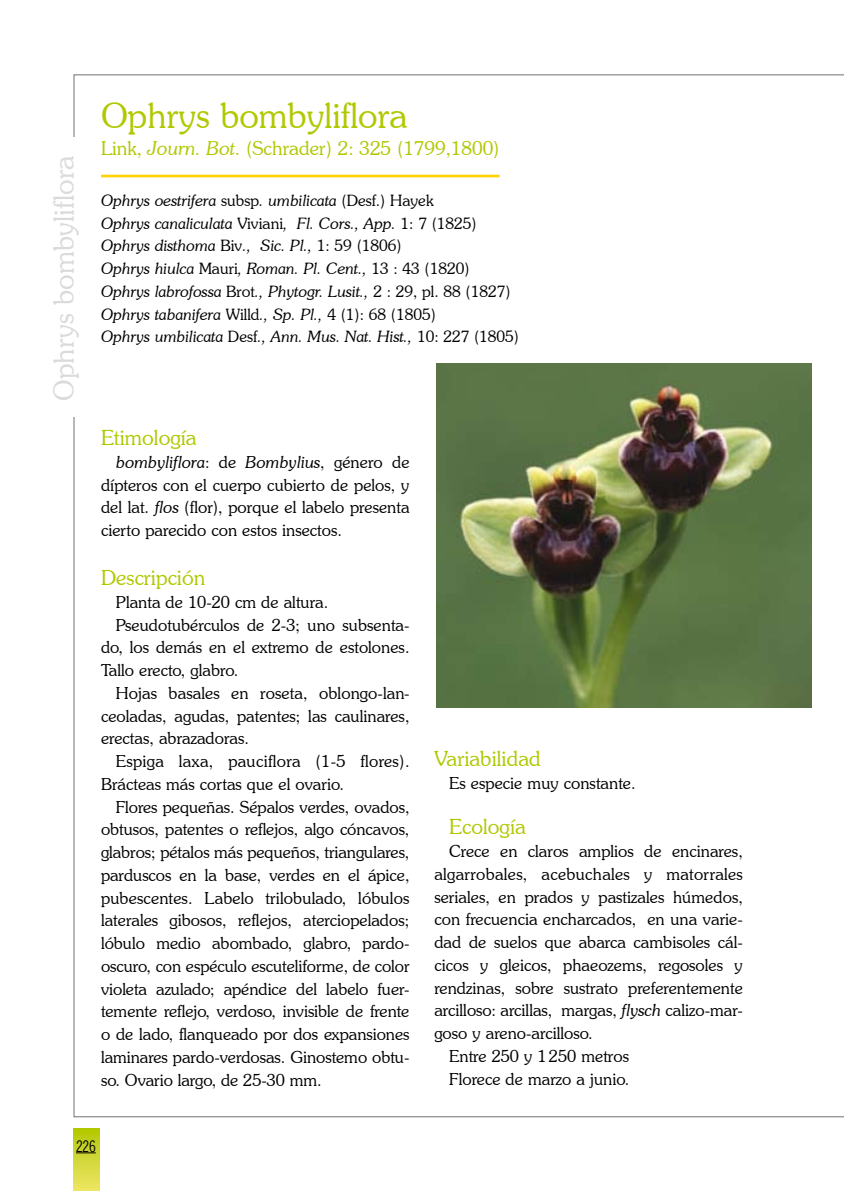
<style>
.page{position:relative;width:844px;height:1191px;background:#fff}
.page>*{position:absolute;margin:0;border:0;box-sizing:border-box;transform-origin:0 0}
.t1{font:300 35px "Souvenir IT Cby BT";color:#b1c800}
.t2{font:300 28px "Souvenir IT Cby BT";color:#d9dadb}
.t3{font:300 21px "Souvenir IT Cby BT";color:#b1c800}
.t4{font:300 19.25px "Souvenir IT Cby BT";color:#b1c800}
.t5{font:300 16.62px/22.8px "Souvenir IT Cby BT";color:#000;text-align:justify}
.t6{font:italic 300 15.75px/22.8px "Souvenir IT Cby BT";color:#000}
.t7{font:condensed 15.75px "News Gothic";color:#000}
.s1{font-style:italic}
.s2{font-style:normal}
.s3{font-size:8.75px;color:#fff}
</style>
<div class="page">
<svg style="left:74px;top:1129px;width:25px;height:62px;background:#d0d636"></svg>
<svg style="left:76px;top:1152px;width:20px;height:1px"></svg>
<hr style="left:101px;top:175px;width:398px;height:2px;background:#ffd300">
<img style="left:436px;top:364px;width:375px;height:344px">
<h2 class="t2" style="left:47px;top:400px;width:246px;rotate:-90deg">Ophrys bombyliflora</h2>
<h1 class="t1" style="left:101px;top:94px;width:308px">Ophrys bombyliflora</h1>
<p class="t4" style="left:101px;top:137px;width:400px">Link, <span class="s1">Journ. Bot</span>. (Schrader) 2: 325 (1799,1800)</p>
<p class="t6" style="left:101px;top:189px;width:419px">Ophrys oestrifera <span class="s2">subsp</span>. umbilicata <span class="s2">(Desf.) Hayek<br></span>Ophrys canaliculata <span class="s2">Viviani</span>, Fl. Cors., App. <span class="s2">1: 7 (1825)<br></span>Ophrys disthoma <span class="s2">Biv</span>., Sic. Pl., <span class="s2">1: 59 (1806)<br></span>Ophrys hiulca <span class="s2">Mauri</span>, Roman. Pl. Cent., <span class="s2">13 : 43 (1820)<br></span>Ophrys labrofossa <span class="s2">Brot</span>., Phytogr. Lusit., <span class="s2">2 : 29, pl. 88 (1827)<br></span>Ophrys tabanifera <span class="s2">Willd</span>., Sp. Pl., <span class="s2">4 (1): 68 (1805)<br></span>Ophrys umbilicata <span class="s2">Desf</span>., Ann. Mus. Nat. Hist., <span class="s2">10: 227 (1805)</span></p>
<p class="t3" style="left:101px;top:425px;width:97px">Etimología</p>
<p class="t5" style="left:101px;top:450px;width:310px;text-indent:15px"><span class="s1">bombyliflora</span>: de <span class="s1">Bombylius</span>, género de dípteros con el cuerpo cubierto de pelos, y del lat. <span class="s1">flos</span> (flor), porque el labelo presenta cierto parecido con estos insectos.</p>
<p class="t3" style="left:101px;top:565px;width:106px">Descripción</p>
<p class="t5" style="left:116px;top:590px;width:214px">Planta de 10-20 cm de altura.</p>
<p class="t5" style="left:116px;top:613px;width:295px">Pseudotubérculos de 2-3; uno subsenta-</p>
<p class="t5" style="left:101px;top:636px;width:310px">do, los demás en el extremo de estolones.</p>
<p class="t5" style="left:101px;top:658px;width:139px">Tallo erecto, glabro.</p>
<p class="t5" style="left:116px;top:681px;width:295px">Hojas basales en roseta, oblongo-lan-</p>
<p class="t5" style="left:101px;top:704px;width:310px">ceoladas, agudas, patentes; las caulinares,</p>
<p class="t5" style="left:101px;top:727px;width:149px">erectas, abrazadoras.</p>
<p class="t5" style="left:116px;top:749px;width:295px">Espiga laxa, pauciflora (1-5 flores).</p>
<p class="t5" style="left:101px;top:772px;width:244px">Brácteas más cortas que el ovario.</p>
<p class="t5" style="left:116px;top:795px;width:295px">Flores pequeñas. Sépalos verdes, ovados,</p>
<p class="t5" style="left:101px;top:818px;width:310px">obtusos, patentes o reflejos, algo cóncavos,</p>
<p class="t5" style="left:101px;top:840px;width:310px">glabros; pétalos más pequeños, triangulares,</p>
<p class="t5" style="left:101px;top:863px;width:310px">parduscos en la base, verdes en el ápice,</p>
<p class="t5" style="left:101px;top:886px;width:310px">pubescentes. Labelo trilobulado, lóbulos</p>
<p class="t5" style="left:101px;top:909px;width:310px">laterales gibosos, reflejos, aterciopelados;</p>
<p class="t5" style="left:101px;top:931px;width:310px">lóbulo medio abombado, glabro, pardo-</p>
<p class="t5" style="left:101px;top:954px;width:310px">oscuro, con espéculo escuteliforme, de color</p>
<p class="t5" style="left:101px;top:977px;width:310px">violeta azulado; apéndice del labelo fuer-</p>
<p class="t5" style="left:101px;top:1000px;width:310px">temente reflejo, verdoso, invisible de frente</p>
<p class="t5" style="left:101px;top:1022px;width:310px">o de lado, flanqueado por dos expansiones</p>
<p class="t5" style="left:101px;top:1045px;width:310px">laminares pardo-verdosas. Ginostemo obtu-</p>
<p class="t5" style="left:101px;top:1068px;width:222px">so. Ovario largo, de 25-30 mm.</p>
<p class="t3" style="left:434px;top:745px;width:108px">Variabilidad</p>
<p class="t5" style="left:449px;top:771px;width:188px">Es especie muy constante.</p>
<p class="t3" style="left:449px;top:814px;width:78px">Ecología</p>
<p class="t5" style="left:449px;top:839px;width:295px">Crece en claros amplios de encinares,</p>
<p class="t5" style="left:434px;top:862px;width:310px">algarrobales, acebuchales y matorrales</p>
<p class="t5" style="left:434px;top:885px;width:310px">seriales, en prados y pastizales húmedos,</p>
<p class="t5" style="left:434px;top:907px;width:310px">con frecuencia encharcados, en una varie-</p>
<p class="t5" style="left:434px;top:930px;width:310px">dad de suelos que abarca cambisoles cál-</p>
<p class="t5" style="left:434px;top:953px;width:310px">cicos y gleicos, phaeozems, regosoles y</p>
<p class="t5" style="left:434px;top:976px;width:310px">rendzinas, sobre sustrato preferentemente</p>
<p class="t5" style="left:434px;top:998px;width:310px">arcilloso: arcillas, margas, <span class="s1">flysch</span> calizo-mar-</p>
<p class="t5" style="left:434px;top:1021px;width:160px">goso y areno-arcilloso.</p>
<p class="t5" style="left:449px;top:1044px;width:181px">Entre 250 y 1<span class="s3">.</span>250 metros</p>
<p class="t5" style="left:449px;top:1067px;width:181px">Florece de marzo a junio.</p>
<p class="t7" style="left:76px;top:1137px;width:21px">226</p>
</div>
